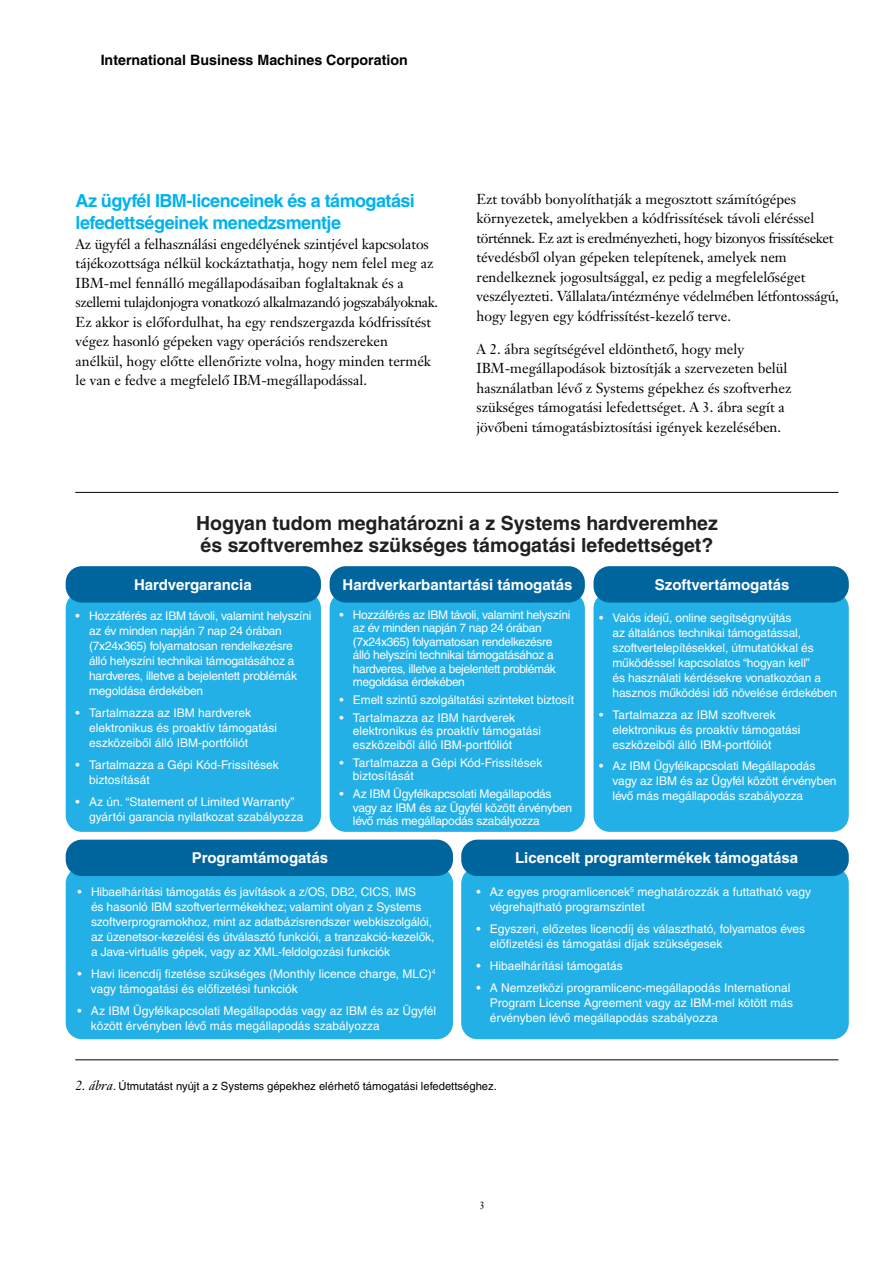
<style>
.page{position:relative;width:893px;height:1263px;background:#fff}
.page>*{position:absolute;margin:0;border:0;box-sizing:border-box;transform-origin:0 0}
.t1{font:700 19.5px/22.5px "Helvetica CE";color:#221f20}
.t2{font:700 18px/22.5px "Helvetica CE";letter-spacing:-.03em;color:#00b3ef}
.t3{font:700 15px "Helvetica CE";color:#fff}
.t4{font:14.25px/19.5px "Janson Text LT Pro";color:#000}
.t5{font:700 14.25px "Helvetica CE";color:#000}
.t6{font:12px/15px "Helvetica CE";letter-spacing:-.01em;color:#fff}
.t7{font:12px/13.5px "Helvetica CE";letter-spacing:-.03em;color:#fff}
.t8{font:11.25px "Helvetica CE";color:#000}
.t9{font:10.5px "Janson Text LT Pro";color:#000}
.s1{font-family:"Janson Text LT Pro";font-style:italic;font-size:13.5px}
</style>
<div class="page">
<div style="left:66px;top:867px;width:387px;height:172px;background:#22b0e6;border-radius:16px"></div>
<div style="left:461px;top:867px;width:388px;height:172px;background:#22b0e6;border-radius:16px"></div>
<div style="left:66px;top:592px;width:255px;height:240px;background:#22b0e6;border-radius:16px"></div>
<div style="left:593px;top:592px;width:256px;height:240px;background:#22b0e6;border-radius:16px"></div>
<div style="left:330px;top:592px;width:255px;height:240px;background:#22b0e6;border-radius:16px"></div>
<div style="left:66px;top:566px;width:255px;height:37px;background:#01659d;border-radius:16px"></div>
<div style="left:593px;top:566px;width:256px;height:37px;background:#01659d;border-radius:16px"></div>
<div style="left:330px;top:566px;width:255px;height:37px;background:#01659d;border-radius:16px"></div>
<div style="left:66px;top:840px;width:387px;height:36px;background:#01659d;border-radius:16px"></div>
<div style="left:461px;top:840px;width:388px;height:36px;background:#01659d;border-radius:16px"></div>
<hr style="left:75px;top:1059px;width:763px;height:1px;background:#000">
<hr style="left:75px;top:492px;width:763px;height:1px;background:#000">
<p class="t5" style="left:101px;top:52px;width:309px">International Business Machines Corporation</p>
<h2 class="t2" style="left:76px;top:189px;width:341px">Az ügyfél IBM-licenceinek és a támogatási lefedettségeinek menedzsmentje</h2>
<p class="t4" style="left:76px;top:234px;width:364px">Az ügyfél a felhasználási engedélyének szintjével kapcsolatos tájékozottsága nélkül kockáztathatja, hogy nem felel meg az IBM-mel fennálló megállapodásaiban foglaltaknak és a szellemi tulajdonjogra vonatkozó alkalmazandó jogszabályoknak.<br>Ez akkor is előfordulhat, ha egy rendszergazda kódfrissítést végez hasonló gépeken vagy operációs rendszereken anélkül, hogy előtte ellenőrizte volna, hogy minden termék le van e fedve a megfelelő IBM-megállapodással.</p>
<p class="t4" style="left:476px;top:189px;width:364px">Ezt tovább bonyolíthatják a megosztott számítógépes környezetek, amelyekben a kódfrissítések távoli eléréssel történnek. Ez azt is eredményezheti, hogy bizonyos frissítéseket tévedésből olyan gépeken telepítenek, amelyek nem rendelkeznek jogosultsággal, ez pedig a megfelelőséget veszélyezteti. Vállalata/intézménye védelmében létfontosságú, hogy legyen egy kódfrissítést-kezelő terve.</p>
<p class="t4" style="left:476px;top:339px;width:317px">A 2. ábra segítségével eldönthető, hogy mely IBM-megállapodások biztosítják a szervezeten belül használatban lévő z Systems gépekhez és szoftverhez szükséges támogatási lefedettséget. A 3. ábra segít a jövőbeni támogatásbiztosítási igények kezelésében.</p>
<h1 class="t1" style="left:196px;top:512px;width:523px">Hogyan tudom meghatározni a z Systems hardveremhez és szoftveremhez szükséges támogatási lefedettséget?</h1>
<p class="t3" style="left:134px;top:576px;width:119px">Hardvergarancia</p>
<p class="t3" style="left:343px;top:576px;width:231px">Hardverkarbantartási támogatás</p>
<p class="t3" style="left:655px;top:576px;width:136px">Szoftvertámogatás</p>
<p class="t6" style="left:89px;top:609px;width:224px;text-indent:-14px">• Hozzáférés az IBM távoli, valamint helyszíni az év minden napján 7 nap 24 órában (7x24x365) folyamatosan rendelkezésre álló helyszíni technikai támogatásához a hardveres, illetve a bejelentett problémák megoldása érdekében</p>
<p class="t6" style="left:89px;top:705px;width:190px;text-indent:-14px">• Tartalmazza az IBM hardverek elektronikus és proaktív támogatási eszközeiből álló IBM-portfóliót</p>
<p class="t6" style="left:89px;top:757px;width:191px;text-indent:-14px">• Tartalmazza a Gépi Kód-Frissítések biztosítását</p>
<p class="t6" style="left:89px;top:794px;width:216px;text-indent:-14px">• Az ún. “Statement of Limited Warranty” gyártói garancia nyilatkozat szabályozza</p>
<p class="t7" style="left:353px;top:608px;width:219px;text-indent:-14px">• Hozzáférés az IBM távoli, valamint helyszíni az év minden napján 7 nap 24 órában (7x24x365) folyamatosan rendelkezésre álló helyszíni technikai támogatásához a hardveres, illetve a bejelentett problémák megoldása érdekében</p>
<p class="t6" style="left:339px;top:692px;width:236px">• Emelt szintű szolgáltatási szinteket biztosít</p>
<p class="t6" style="left:353px;top:711px;width:190px;line-height:13.5px;text-indent:-14px">• Tartalmazza az IBM hardverek elektronikus és proaktív támogatási eszközeiből álló IBM-portfóliót</p>
<p class="t6" style="left:353px;top:756px;width:191px;line-height:13.5px;text-indent:-14px">• Tartalmazza a Gépi Kód-Frissítések biztosítását</p>
<p class="t6" style="left:353px;top:787px;width:221px;line-height:13.5px;text-indent:-14px">• Az IBM Ügyfélkapcsolati Megállapodás vagy az IBM és az Ügyfél között érvényben lévő más megállapodás szabályozza</p>
<p class="t6" style="left:612px;top:610px;width:226px;text-indent:-14px">• Valós idejű, online segítségnyújtás<br>az általános technikai támogatással, szoftvertelepítésekkel, útmutatókkal és működéssel kapcsolatos “hogyan kell”<br>és használati kérdésekre vonatkozóan a hasznos működési idő növelése érdekében</p>
<p class="t6" style="left:612px;top:707px;width:190px;text-indent:-14px">• Tartalmazza az IBM szoftverek elektronikus és proaktív támogatási eszközeiből álló IBM-portfóliót</p>
<p class="t6" style="left:612px;top:758px;width:226px;text-indent:-14px">• Az IBM Ügyfélkapcsolati Megállapodás vagy az IBM és az Ügyfél között érvényben lévő más megállapodás szabályozza</p>
<p class="t3" style="left:192px;top:849px;width:138px">Programtámogatás</p>
<p class="t3" style="left:515px;top:849px;width:285px">Licencelt programtermékek támogatása</p>
<p class="t6" style="left:91px;top:885px;width:345px;text-indent:-14px">• Hibaelhárítási támogatás és javítások a z/OS, DB2, CICS, IMS<br>és hasonló IBM szoftvertermékekhez; valamint olyan z Systems szoftverprogramokhoz, mint az adatbázisrendszer webkiszolgálói, az üzenetsor-kezelési és útválasztó funkciói, a tranzakció-kezelők, a Java-virtuális gépek, vagy az XML-feldolgozási funkciók</p>
<p class="t6" style="left:91px;top:966px;width:346px;text-indent:-13px">• Havi licencdíj fizetése szükséges (Monthly licence charge, MLC)<sup>4 </sup>vagy támogatási és előfizetési funkciók</p>
<p class="t6" style="left:91px;top:1003px;width:347px;text-indent:-14px">• Az IBM Ügyfélkapcsolati Megállapodás vagy az IBM és az Ügyfél között érvényben lévő más megállapodás szabályozza</p>
<p class="t6" style="left:490px;top:885px;width:323px;text-indent:-14px">• Az egyes programlicencek<sup>5</sup> meghatározzák a futtatható vagy végrehajtható programszintet</p>
<p class="t6" style="left:490px;top:921px;width:317px;text-indent:-14px">• Egyszeri, előzetes licencdíj és választható, folyamatos éves előfizetési és támogatási díjak szükségesek</p>
<p class="t6" style="left:476px;top:958px;width:148px">• Hibaelhárítási támogatás</p>
<p class="t6" style="left:490px;top:980px;width:305px;text-indent:-14px">• A Nemzetközi programlicenc-megállapodás International<br>Program License Agreement vagy az IBM-mel kötött más érvényben lévő megállapodás szabályozza</p>
<p class="t8" style="left:75px;top:1079px;width:423px"><span class="s1">2. ábra</span>. Útmutatást nyújt a z Systems gépekhez elérhető támogatási lefedettséghez.</p>
<p class="t9" style="left:480px;top:1198px;width:7px">3</p>
</div>
